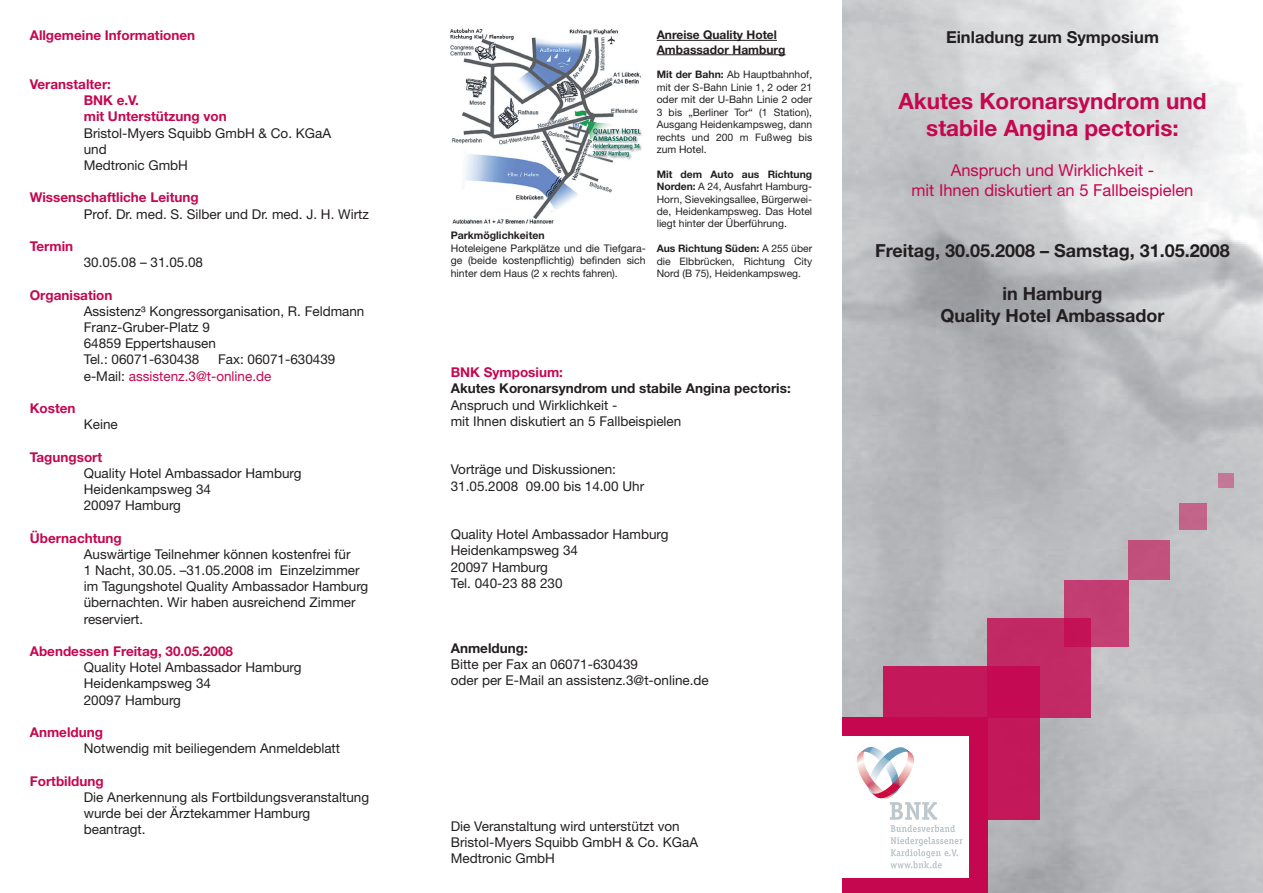
<style>
.page{position:relative;width:1263px;height:893px;background:#fff}
.page>*{position:absolute;margin:0;border:0;box-sizing:border-box;transform-origin:0 0}
.t1{font:700 22.5px/27px "Helvetica Neue";color:#c50750;text-align:center}
.t2{font:700 18px/21.6px "Helvetica Neue";color:#231f20;text-align:center}
.t3{font:16.5px/19.8px "Helvetica Neue";color:#c50750;text-align:center}
.t4{font:700 16.5px "Helvetica Neue";color:#231f20}
.t5{font:13.5px/16.2px "Helvetica Neue";color:#231f20}
.t6{font:700 13.5px/16.2px "Helvetica Neue";color:#c50750}
.t7{font:700 13.5px "Helvetica Neue";color:#231f20}
.t8{font:700 12px/14.4px "Helvetica Neue";color:#231f20}
.t9{font:10.5px/12.6px "Helvetica Neue";color:#231f20;text-align:justify}
.t10{font:700 10.5px "Helvetica Neue";color:#231f20}
.t11{font:10.35px/12.5px "Helvetica Neue";color:#231f20;text-align:justify}
.s1{color:#c50750}
.s2{font-weight:700}
</style>
<div class="page">
<img style="left:842px;top:0;width:421px;height:893px">
<div style="left:1064px;top:580px;width:65px;height:66px;background:#c23e72"></div>
<div style="left:883px;top:666px;width:157px;height:153px;background:#c3185a"></div>
<div style="left:1129px;top:541px;width:41px;height:39px;background:#c2507d"></div>
<div style="left:1179px;top:503px;width:28px;height:26px;background:#c2648a"></div>
<div style="left:1218px;top:473px;width:15px;height:15px;background:#c37896"></div>
<div style="left:842px;top:718px;width:145px;height:175px;background:#c50750"></div>
<svg style="left:987px;top:618px;width:103px;height:100px;fill:#c22964"></svg>
<div style="left:842px;top:737px;width:126px;height:141px;background:#fff"></div>
<svg style="left:857px;top:747px;width:106px;height:121px"></svg>
<img style="left:450px;top:28px;width:192px;height:196px">
<hr style="left:657px;top:40px;width:120px;height:1px;background:#231f20">
<hr style="left:657px;top:54px;width:128px;height:1px;background:#231f20">
<p class="t6" style="left:30px;top:27px;width:167px">Allgemeine Informationen</p>
<p class="t6" style="left:84px;top:76px;width:145px;text-indent:-54px">Veranstalter:<br>BNK e.V.<br>mit Unterstützung von</p>
<p class="t5" style="left:84px;top:124px;width:249px">Bristol-Myers Squibb GmbH &amp; Co. KGaA und<br>Medtronic GmbH</p>
<p class="t6" style="left:30px;top:189px;width:170px">Wissenschaftliche Leitung</p>
<p class="t5" style="left:84px;top:205px;width:287px">Prof. Dr. med. S. Silber und Dr. med. J. H. Wirtz</p>
<p class="t6" style="left:30px;top:238px;width:45px">Termin</p>
<p class="t5" style="left:84px;top:254px;width:121px">30.05.08 – 31.05.08</p>
<p class="t6" style="left:30px;top:286px;width:84px">Organisation</p>
<p class="t5" style="left:84px;top:303px;width:282px">Assistenz³ Kongressorganisation, R. Feldmann<br>Franz-Gruber-Platz 9<br>64859 Eppertshausen<br>Tel.: 06071-630438</p>
<p class="t5" style="left:84px;top:351px;width:253px;text-indent:134px">Fax: 06071-630439 e-Mail: <span class="s1">assistenz.3@t-online.de</span></p>
<p class="t6" style="left:30px;top:400px;width:47px">Kosten</p>
<p class="t5" style="left:84px;top:416px;width:36px">Keine</p>
<p class="t6" style="left:30px;top:448px;width:74px">Tagungsort</p>
<p class="t5" style="left:84px;top:465px;width:219px">Quality Hotel Ambassador Hamburg<br>Heidenkampsweg 34<br>20097 Hamburg</p>
<p class="t6" style="left:30px;top:529px;width:94px">Übernachtung</p>
<p class="t5" style="left:84px;top:546px;width:286px">Auswärtige Teilnehmer können kostenfrei für<br>1 Nacht, 30.05. –31.05.2008 im Einzelzimmer im Tagungshotel Quality Ambassador Hamburg übernachten. Wir haben ausreichend Zimmer reserviert.</p>
<p class="t6" style="left:30px;top:643px;width:205px">Abendessen Freitag, 30.05.2008</p>
<p class="t5" style="left:84px;top:659px;width:219px">Quality Hotel Ambassador Hamburg<br>Heidenkampsweg 34<br>20097 Hamburg</p>
<p class="t6" style="left:30px;top:724px;width:75px">Anmeldung</p>
<p class="t5" style="left:84px;top:740px;width:258px">Notwendig mit beiliegendem Anmeldeblatt</p>
<p class="t6" style="left:30px;top:772px;width:75px">Fortbildung</p>
<p class="t5" style="left:84px;top:789px;width:287px">Die Anerkennung als Fortbildungsveranstaltung wurde bei der Ärztekammer Hamburg beantragt.</p>
<p class="t10" style="left:451px;top:229px;width:95px">Parkmöglichkeiten</p>
<p class="t9" style="left:451px;top:241px;width:196px">Hoteleigene Parkplätze und die Tiefgara&shy;ge (beide kostenpflichtig) befinden sich hinter dem Haus (2 x rechts fahren).</p>
<p class="t8" style="left:657px;top:27px;width:130px">Anreise Quality Hotel<br>Ambassador Hamburg</p>
<p class="t11" style="left:657px;top:68px;width:157px"><span class="s2">Mit der Bahn:</span> Ab Hauptbahnhof, mit der S-Bahn Linie 1, 2 oder 21 oder mit der U-Bahn Linie 2 oder 3 bis „Berliner Tor“ (1 Station), Ausgang Heidenkampsweg, dann rechts und 200 m Fußweg bis zum Hotel.</p>
<p class="t11" style="left:657px;top:168px;width:157px"><span class="s2">Mit dem Auto aus Richtung Norden:</span> A 24, Ausfahrt Hamburg-Horn, Sievekingsallee, Bürgerwei&shy;de, Heidenkampsweg. Das Hotel liegt hinter der Überführung.</p>
<p class="t11" style="left:657px;top:242px;width:157px"><span class="s2">Aus Richtung Süden:</span> A 255 über die Elbbrücken, Richtung City Nord (B 75), Heidenkampsweg.</p>
<p class="t6" style="left:451px;top:364px;width:114px">BNK Symposium:</p>
<p class="t7" style="left:451px;top:380px;width:341px">Akutes Koronarsyndrom und stabile Angina pectoris:</p>
<p class="t5" style="left:451px;top:396px;width:232px">Anspruch und Wirklichkeit -<br>mit Ihnen diskutiert an 5 Fallbeispielen</p>
<p class="t5" style="left:451px;top:461px;width:195px">Vorträge und Diskussionen:<br>31.05.2008 09.00 bis 14.00 Uhr</p>
<p class="t5" style="left:451px;top:526px;width:219px">Quality Hotel Ambassador Hamburg<br>Heidenkampsweg 34<br>20097 Hamburg<br>Tel. 040-23 88 230</p>
<p class="t7" style="left:451px;top:639px;width:78px">Anmeldung:</p>
<p class="t5" style="left:451px;top:656px;width:260px">Bitte per Fax an 06071-630439<br>oder per E-Mail an assistenz.3@t-online.de</p>
<p class="t5" style="left:451px;top:818px;width:249px">Die Veranstaltung wird unterstützt von<br>Bristol-Myers Squibb GmbH &amp; Co. KGaA<br>Medtronic GmbH</p>
<p class="t4" style="left:946px;top:27px;width:214px">Einladung zum Symposium</p>
<h1 class="t1" style="left:898px;top:87px;width:309px">Akutes Koronarsyndrom und stabile Angina pectoris:</h1>
<p class="t3" style="left:911px;top:160px;width:283px">Anspruch und Wirklichkeit -<br>mit Ihnen diskutiert an 5 Fallbeispielen</p>
<h2 class="t2" style="left:875px;top:239px;width:356px">Freitag, 30.05.2008 – Samstag, 31.05.2008</h2>
<h2 class="t2" style="left:940px;top:282px;width:226px">in Hamburg<br>Quality Hotel Ambassador</h2>
</div>
